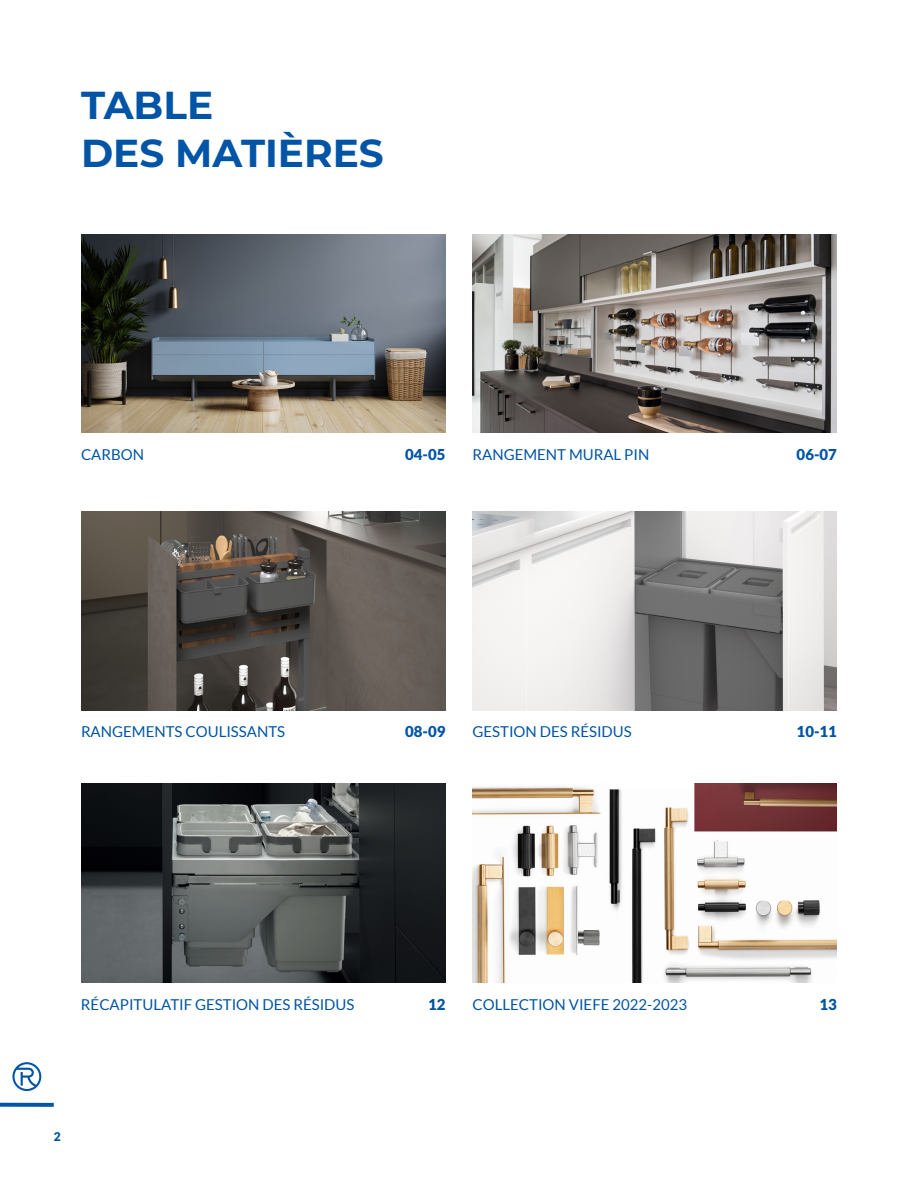
<style>
.page{position:relative;width:918px;height:1188px;background:#fff}
.page>*{position:absolute;margin:0;border:0;box-sizing:border-box;transform-origin:0 0}
.t1{font:700 39px/48px "Montserrat";color:#0154a6}
.t2{font:15px "Lato";color:#0154a6}
.t3{font:900 15px "Lato";color:#0154a6}
.t4{font:900 12px "Lato";color:#0154a6}
</style>
<div class="page">
<svg style="left:0;top:1103px;width:54px;height:4px"></svg>
<svg style="left:12px;top:1062px;width:29px;height:29px"></svg>
<img style="left:81px;top:234px;width:365px;height:199px">
<img style="left:81px;top:511px;width:365px;height:199px">
<img style="left:472px;top:234px;width:365px;height:199px">
<img style="left:472px;top:511px;width:365px;height:199px">
<img style="left:472px;top:784px;width:365px;height:199px">
<img style="left:81px;top:784px;width:365px;height:199px">
<h1 class="t1" style="left:81px;top:79px;width:304px">TABLE<br>DES MATIÈRES</h1>
<p class="t2" style="left:81px;top:446px;width:65px">CARBON</p>
<p class="t3" style="left:405px;top:446px;width:42px">04-05</p>
<p class="t2" style="left:472px;top:446px;width:178px">RANGEMENT MURAL PIN</p>
<p class="t3" style="left:797px;top:446px;width:42px">06-07</p>
<p class="t2" style="left:81px;top:724px;width:206px">RANGEMENTS COULISSANTS</p>
<p class="t3" style="left:405px;top:723px;width:42px">08-09</p>
<p class="t2" style="left:472px;top:724px;width:161px">GESTION DES RÉSIDUS</p>
<p class="t3" style="left:797px;top:723px;width:42px">10-11</p>
<p class="t2" style="left:81px;top:996px;width:275px">RÉCAPITULATIF GESTION DES RÉSIDUS</p>
<p class="t3" style="left:428px;top:996px;width:19px">12</p>
<p class="t2" style="left:472px;top:996px;width:216px">COLLECTION VIEFE 2022-2023</p>
<p class="t3" style="left:820px;top:996px;width:19px">13</p>
<p class="t4" style="left:54px;top:1130px;width:8px">2</p>
</div>
